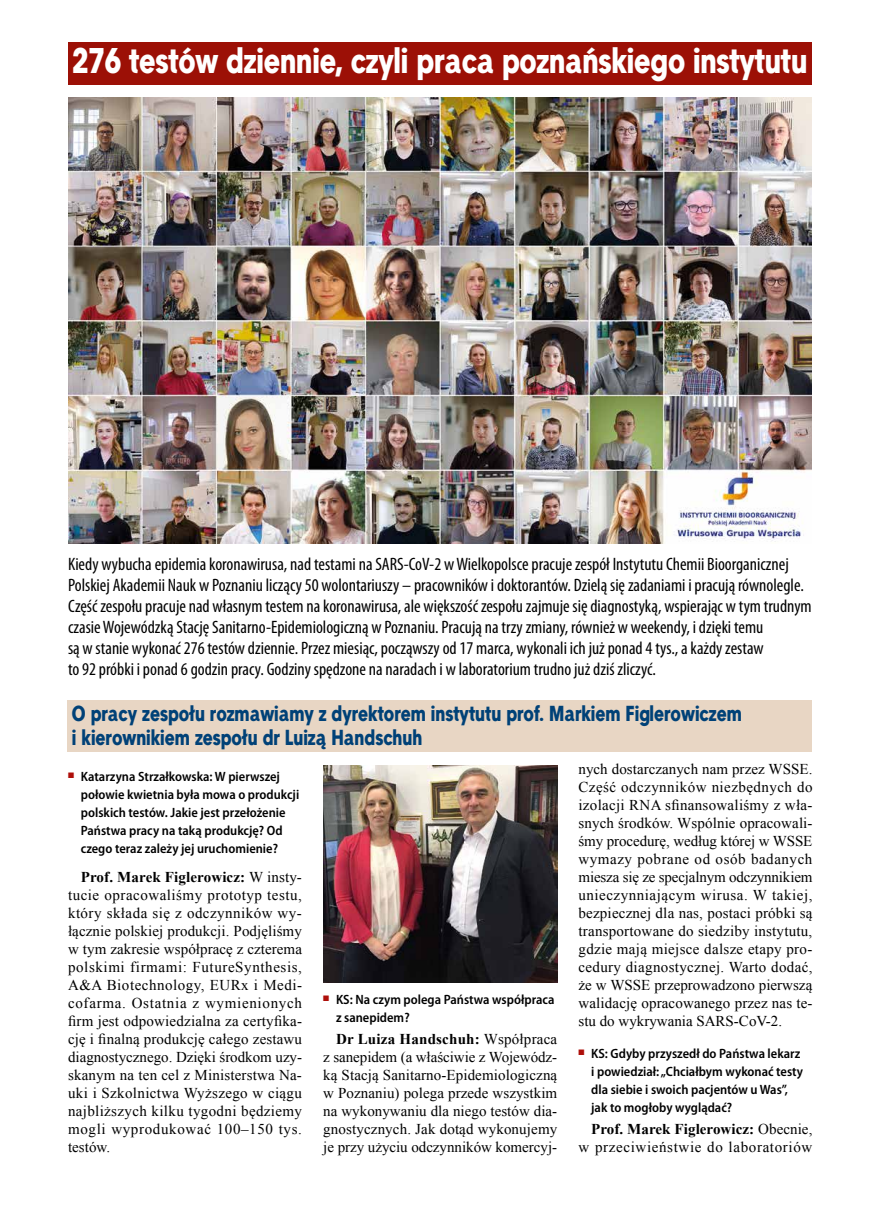
<style>
.page{position:relative;width:872px;height:1212px;background:#fff}
.page>*{position:absolute;margin:0;border:0;box-sizing:border-box;transform-origin:0 0}
.t1{font:34.5px "Straight Cnd TTEFN Heavy";letter-spacing:-.005em;color:#fff;scale:1.05 1}
.t2{font:21px/24px "Straight Cnd TTEFN Heavy";color:#004177;scale:1.05 1}
.t3{font:condensed 18px/21px "Myriad Pro";color:#000}
.t4{font:15px/18px "Times New Roman";letter-spacing:.01em;color:#000;text-align:justify}
.t5{font:15px/18px "Times New Roman";letter-spacing:.045em;color:#000;text-align:right}
.t6{font:600 semi-condensed 13.5px/18px "Myriad Pro";color:#000}
.s1{font-weight:700}
</style>
<div class="page">
<div style="left:68px;top:43px;width:743px;height:42px;background:#9c1006"></div>
<img style="left:68px;top:98px;width:743px;height:445px">
<div style="left:68px;top:701px;width:744px;height:51px;background:#e8d6c4"></div>
<img style="left:323px;top:765px;width:234px;height:217px">
<h1 class="t1" style="left:72px;top:39px;width:701px">276 testów dziennie, czyli praca poznańskiego instytutu</h1>
<p class="t3" style="left:68px;top:553px;width:745px">Kiedy wybucha epidemia koronawirusa, nad testami na SARS-CoV-2 w Wielkopolsce pracuje zespół Instytutu Chemii Bioorganicznej Polskiej Akademii Nauk w Poznaniu liczący 50 wolontariuszy – pracowników i doktorantów. Dzielą się zadaniami i pracują równolegle.<br>Część zespołu pracuje nad własnym testem na koronawirusa, ale większość zespołu zajmuje się diagnostyką, wspierając w tym trudnym czasie Wojewódzką Stację Sanitarno-Epidemiologiczną w Poznaniu. Pracują na trzy zmiany, również w weekendy, i dzięki temu<br>są w stanie wykonać 276 testów dziennie. Przez miesiąc, począwszy od 17 marca, wykonali ich już ponad 4 tys., a każdy zestaw<br>to 92 próbki i ponad 6 godzin pracy. Godziny spędzone na naradach i w laboratorium trudno już dziś zliczyć.</p>
<h2 class="t2" style="left:72px;top:701px;width:639px">O pracy zespołu rozmawiamy z dyrektorem instytutu prof. Markiem Figlerowiczem i kierownikiem zespołu dr Luizą Handschuh</h2>
<p class="t6" style="left:81px;top:767px;width:220px">Katarzyna Strzałkowska: W pierwszej połowie kwietnia była mowa o produkcji polskich testów. Jakie jest przełożenie Państwa pracy na taką produkcję? Od czego teraz zależy jej uruchomienie?</p>
<p class="t4" style="left:68px;top:868px;width:235px;text-indent:13px"><span class="s1">Prof. Marek Figlerowicz:</span> W insty&shy;tucie opracowaliśmy prototyp testu, który składa się z odczynników wy&shy;łącznie polskiej produkcji. Podjęliśmy w tym zakresie współpracę z czterema polskimi firmami: FutureSynthesis, A&amp;A Biotechnology, EURx i Medi&shy;cofarma. Ostatnia z wymienionych firm jest odpowiedzialna za certyfika&shy;cję i finalną produkcję całego zestawu diagnostycznego. Dzięki środkom uzy&shy;skanym na ten cel z Ministerstwa Na&shy;uki i Szkolnictwa Wyższego w ciągu najbliższych kilku tygodni będziemy mogli wyprodukować 100–150 tys. testów.</p>
<p class="t6" style="left:336px;top:990px;width:220px">KS: Na czym polega Państwa współpraca z sanepidem?</p>
<p class="t4" style="left:323px;top:1030px;width:235px;text-indent:13px"><span class="s1">Dr Luiza Handschuh:</span> Współpraca z sanepidem (a właściwie z Wojewódz&shy;ką Stacją Sanitarno-Epidemiologiczną w Poznaniu) polega przede wszystkim na wykonywaniu dla niego testów dia&shy;gnostycznych. Jak dotąd wykonujemy je przy użyciu odczynników komercyj-</p>
<p class="t4" style="left:578px;top:760px;width:235px">nych dostarczanych nam przez WSSE.<br>Część odczynników niezbędnych do izolacji RNA sfinansowaliśmy z wła&shy;snych środków. Wspólnie opracowali&shy;śmy procedurę, według której w WSSE wymazy pobrane od osób badanych miesza się ze specjalnym odczynnikiem unieczynniającym wirusa. W takiej, bezpiecznej dla nas, postaci próbki są transportowane do siedziby instytutu, gdzie mają miejsce dalsze etapy pro&shy;cedury diagnostycznej. Warto dodać, że w WSSE przeprowadzono pierwszą walidację opracowanego przez nas te&shy;stu do wykrywania SARS-CoV-2.</p>
<p class="t6" style="left:591px;top:1044px;width:213px">KS: Gdyby przyszedł do Państwa lekarz i powiedział: „Chciałbym wykonać testy dla siebie i swoich pacjentów u Was”, jak to mogłoby wyglądać?</p>
<p class="t5" style="left:578px;top:1120px;width:235px"><span class="s1">Prof. Marek Figlerowicz:</span> Obecnie, w przeciwieństwie do laboratoriów</p>
</div>
